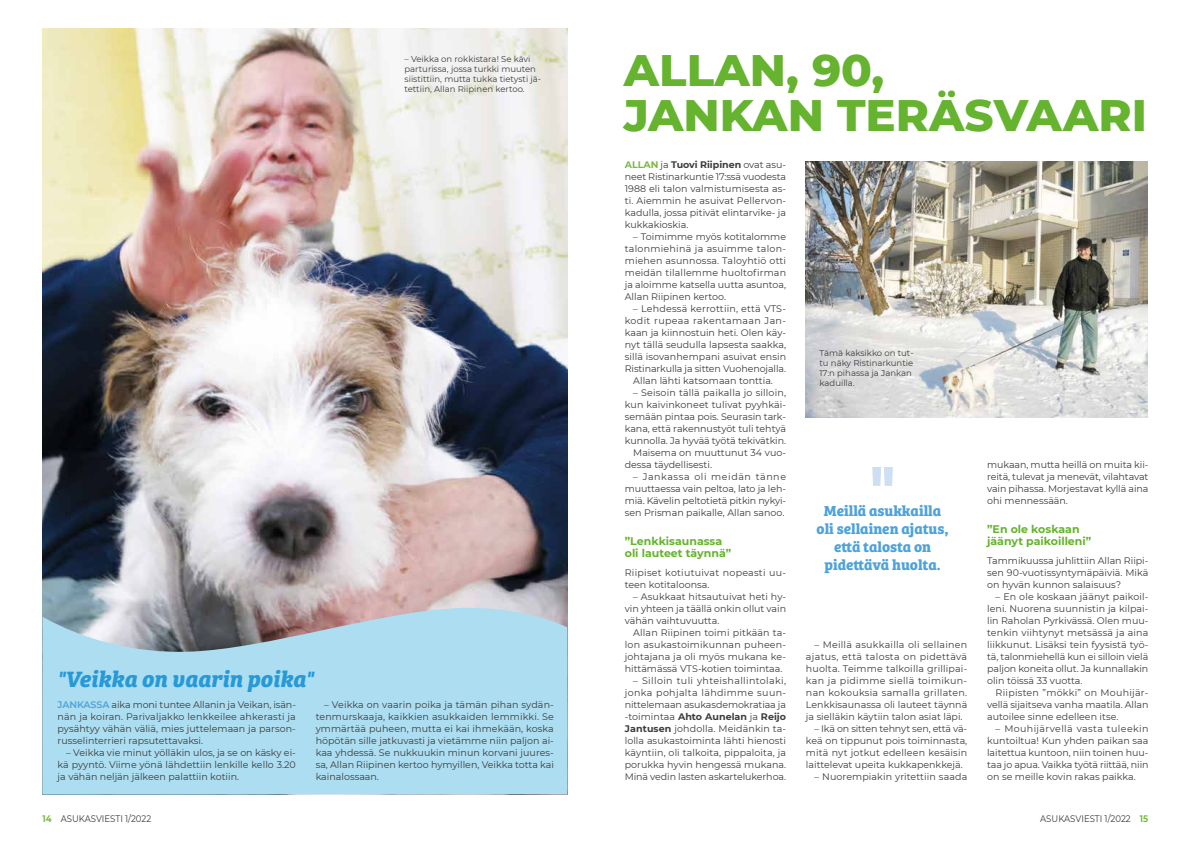
<style>
.page{position:relative;width:1191px;height:842px;background:#fff}
.page>*{position:absolute;margin:0;border:0;box-sizing:border-box;transform-origin:0 0}
.t1{font:700 80px "Bree Serif";color:#cedff4}
.t2{font:800 45px/45px "Montserrat";color:#65b32e}
.t3{font:italic 700 23px "Bree Serif";color:#2699d6}
.t4{font:700 15px/18px "Bree Serif";color:#4ea2da;text-align:center}
.t5{font:700 11px/12px "Montserrat";color:#65b32e}
.t6{font:9.5px/12px "Montserrat";color:#3c3c3b;text-align:justify}
.t7{font:9.5px/12px "Montserrat";letter-spacing:.025em;color:#3c3c3b}
.t8{font:9.5px "Montserrat";color:#3c3c3b;scale:.9 1}
.t9{font:9.5px "Montserrat";letter-spacing:.02em;color:#3c3c3b}
.t10{font:9.5px "Montserrat";letter-spacing:.035em;color:#3c3c3b}
.t11{font:8.5px/10px "Montserrat";color:#3c3c3b}
.s1{font-weight:600;color:#4ea2da}
.s2{font-weight:700;color:#7aba42}
.s3{font-weight:700}
</style>
<div class="page">
<img style="left:43px;top:29px;width:524px;height:576px">
<img style="left:805px;top:162px;width:342px;height:256px">
<svg style="left:43px;top:605px;width:524px;height:189px;background:#aad2e3"></svg>
<p class="t11" style="left:404px;top:54px;width:138px">– Veikka on rokkistara! Se kävi parturissa, jossa turkki muuten siistittiin, mutta tukka tietysti jä&shy;tettiin, Allan Riipinen kertoo.</p>
<h3 class="t3" style="left:57px;top:661px;width:258px">"Veikka on vaarin poika"</h3>
<p class="t6" style="left:58px;top:698px;width:240px"><span class="s1">JANKASSA</span> aika moni tuntee Allanin ja Veikan, isän&shy;nän ja koiran. Parivaljakko lenkkeilee ahkerasti ja pysähtyy vähän väliä, mies juttelemaan ja parson&shy;russelinterrieri rapsutettavaksi.</p>
<p class="t6" style="left:58px;top:746px;width:240px;text-indent:9px">– Veikka vie minut yölläkin ulos, ja se on käsky ei&shy;kä pyyntö. Viime yönä lähdettiin lenkille kello 3.20 ja vähän neljän jälkeen palattiin kotiin.</p>
<p class="t6" style="left:316px;top:698px;width:240px;text-indent:9px">– Veikka on vaarin poika ja tämän pihan sydän&shy;tenmurskaaja, kaikkien asukkaiden lemmikki. Se ymmärtää puheen, mutta ei kai ihmekään, koska höpötän sille jatkuvasti ja vietämme niin paljon ai&shy;kaa yhdessä. Se nukkuukin minun korvani juures&shy;sa, Allan Riipinen kertoo hymyillen, Veikka totta kai kainalossaan.</p>
<h2 class="t2" style="left:624px;top:45px;width:525px">ALLAN, 90,<br>JANKAN TERÄSVAARI</h2>
<p class="t6" style="left:625px;top:158px;width:163px"><span class="s2">ALLAN</span> ja <span class="s3">Tuovi Riipinen</span> ovat asu&shy;neet Ristinarkuntie 17:ssä vuodesta 1988 eli talon valmistumisesta as&shy;ti. Aiemmin he asuivat Pellervon&shy;kadulla, jossa pitivät elintarvike- ja kukkakioskia.</p>
<p class="t6" style="left:625px;top:230px;width:163px;text-indent:9px">– Toimimme myös kotitalomme talonmiehinä ja asuimme talon&shy;miehen asunnossa. Taloyhtiö otti meidän tilallemme huoltofirman ja aloimme katsella uutta asuntoa, Allan Riipinen kertoo.</p>
<p class="t9" style="left:633px;top:302px;width:154px">– Lehdessä kerrottiin, että VTS-</p>
<p class="t10" style="left:625px;top:314px;width:163px">kodit rupeaa rakentamaan Jan-</p>
<p class="t6" style="left:625px;top:326px;width:163px">kaan ja kiinnostuin heti. Olen käy-</p>
<p class="t6" style="left:625px;top:338px;width:163px">nyt tällä seudulla lapsesta saakka,</p>
<p class="t6" style="left:625px;top:350px;width:163px">sillä isovanhempani asuivat ensin</p>
<p class="t6" style="left:625px;top:362px;width:163px">Ristinarkulla ja sitten Vuohenojalla.</p>
<p class="t6" style="left:633px;top:374px;width:141px">Allan lähti katsomaan tonttia.</p>
<p class="t6" style="left:633px;top:386px;width:154px">– Seisoin tällä paikalla jo silloin,</p>
<p class="t6" style="left:625px;top:398px;width:163px">kun kaivinkoneet tulivat pyyhkäi-</p>
<p class="t6" style="left:625px;top:410px;width:163px">semään pintaa pois. Seurasin tark-</p>
<p class="t6" style="left:625px;top:422px;width:163px">kana, että rakennustyöt tuli tehtyä</p>
<p class="t6" style="left:625px;top:434px;width:163px">kunnolla. Ja hyvää työtä tekivätkin.</p>
<p class="t6" style="left:633px;top:446px;width:154px">Maisema on muuttunut 34 vuo-</p>
<p class="t6" style="left:625px;top:458px;width:89px">dessa täydellisesti.</p>
<p class="t6" style="left:625px;top:470px;width:163px;text-indent:9px">– Jankassa oli meidän tänne muuttaessa vain peltoa, lato ja leh&shy;miä. Kävelin peltotietä pitkin nykyi&shy;sen Prisman paikalle, Allan sanoo.</p>
<p class="t5" style="left:625px;top:535px;width:108px">”Lenkkisaunassa oli lauteet täynnä”</p>
<p class="t7" style="left:625px;top:566px;width:163px">Riipiset kotiutuivat nopeasti uu&shy;teen kotitaloonsa.</p>
<p class="t6" style="left:625px;top:590px;width:163px;text-indent:9px">– Asukkaat hitsautuivat heti hy&shy;vin yhteen ja täällä onkin ollut vain vähän vaihtuvuutta.</p>
<p class="t6" style="left:625px;top:626px;width:163px;text-indent:9px">Allan Riipinen toimi pitkään ta&shy;lon asukastoimikunnan puheen&shy;johtajana ja oli myös mukana ke&shy;hittämässä VTS-kotien toimintaa.</p>
<p class="t6" style="left:625px;top:674px;width:163px;text-indent:9px">– Silloin tuli yhteishallintolaki, jonka pohjalta lähdimme suun&shy;nittelemaan asukasdemokratiaa ja -toimintaa <span class="s3">Ahto Aunelan</span> ja <span class="s3">Reijo Jantusen</span> johdolla. Meidänkin ta&shy;lolla asukastoiminta lähti hienosti käyntiin, oli talkoita, pippaloita, ja porukka hyvin hengessä mukana.<br>Minä vedin lasten askartelukerhoa.</p>
<p class="t11" style="left:819px;top:348px;width:96px">Tämä kaksikko on tut&shy;tu näky Ristinarkuntie<br>17:n pihassa ja Jankan kaduilla.</p>
<h1 class="t1" style="left:868px;top:430px;width:29px">"</h1>
<h3 class="t4" style="left:824px;top:500px;width:119px">Meillä asukkailla</h3>
<h3 class="t4" style="left:816px;top:518px;width:133px">oli sellainen ajatus,</h3>
<h3 class="t4" style="left:824px;top:536px;width:118px">että talosta on pidettävä huolta.</h3>
<p class="t6" style="left:806px;top:638px;width:163px;text-indent:9px">– Meillä asukkailla oli sellainen ajatus, että talosta on pidettävä huolta. Teimme talkoilla grillipai&shy;kan ja pidimme siellä toimikun&shy;nan kokouksia samalla grillaten.<br>Lenkkisaunassa oli lauteet täynnä ja sielläkin käytiin talon asiat läpi.</p>
<p class="t6" style="left:806px;top:722px;width:163px;text-indent:9px">– Ikä on sitten tehnyt sen, että vä&shy;keä on tippunut pois toiminnasta, mitä nyt jotkut edelleen kesäisin laittelevat upeita kukkapenkkejä.</p>
<p class="t6" style="left:814px;top:770px;width:154px">– Nuorempiakin yritettiin saada</p>
<p class="t6" style="left:987px;top:458px;width:163px">mukaan, mutta heillä on muita kii&shy;reitä, tulevat ja menevät, vilahtavat vain pihassa. Morjestavat kyllä aina ohi mennessään.</p>
<p class="t5" style="left:987px;top:523px;width:106px">”En ole koskaan jäänyt paikoilleni”</p>
<p class="t6" style="left:987px;top:554px;width:163px">Tammikuussa juhlittiin Allan Riipi&shy;sen 90-vuotissyntymäpäiviä. Mikä on hyvän kunnon salaisuus?</p>
<p class="t6" style="left:987px;top:590px;width:163px;text-indent:9px">– En ole koskaan jäänyt paikoil&shy;leni. Nuorena suunnistin ja kilpai&shy;lin Raholan Pyrkivässä. Olen muu&shy;tenkin viihtynyt metsässä ja aina liikkunut. Lisäksi tein fyysistä työ&shy;tä, talonmiehellä kun ei silloin vielä paljon koneita ollut. Ja kunnallakin olin töissä 33 vuotta.</p>
<p class="t6" style="left:987px;top:686px;width:163px;text-indent:9px">Riipisten ”mökki” on Mouhijär&shy;vellä sijaitseva vanha maatila. Allan autoilee sinne edelleen itse.</p>
<p class="t6" style="left:987px;top:722px;width:163px;text-indent:9px">– Mouhijärvellä vasta tuleekin kuntoiltua! Kun yhden paikan saa laitettua kuntoon, niin toinen huu&shy;taa jo apua. Vaikka työtä riittää, niin on se meille kovin rakas paikka.</p>
<p class="t8" style="left:43px;top:812px;width:122px"><span class="s2">14</span> ASUKASVIESTI 1/2022</p>
<p class="t8" style="left:1040px;top:812px;width:121px">ASUKASVIESTI 1/2022 <span class="s2">15</span></p>
</div>
